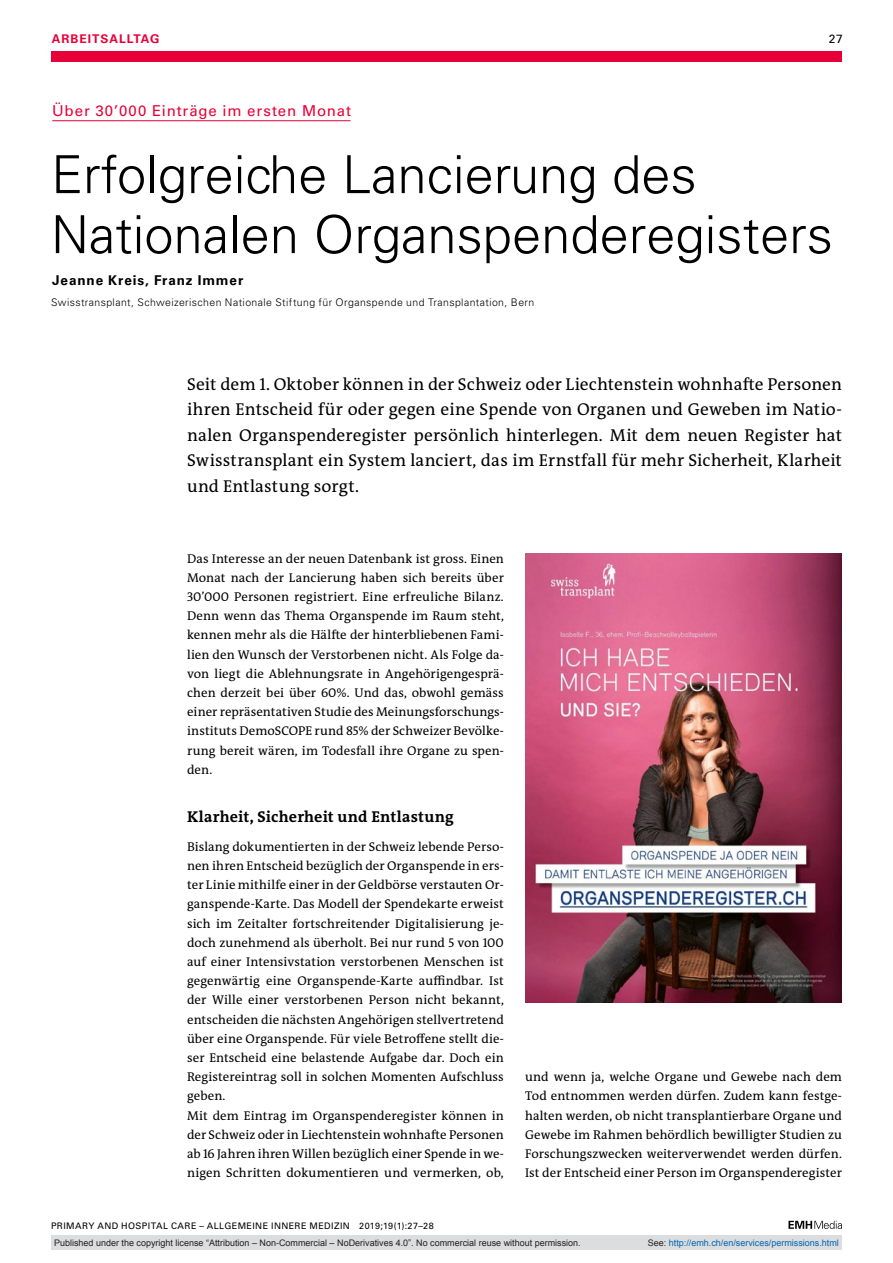
<style>
.page{position:relative;width:893px;height:1263px;background:#fff}
.page>*{position:absolute;margin:0;border:0;box-sizing:border-box;transform-origin:0 0}
.t1{font:300 52.5px/60px "Univers LT Std";color:#000}
.t2{font:17.25px/25.5px "The Antiqua B W5 Plain";letter-spacing:.01em;color:#000;text-align:justify}
.t3{font:700 15.75px "The Antiqua B W7";letter-spacing:.015em;color:#000}
.t4{font:15px "Univers LT Std";letter-spacing:.055em;color:#e70038}
.t5{font:700 13.5px "Univers LT Std";letter-spacing:.065em;color:#000}
.t6{font:12.75px/19.2px "The Antiqua B W5 Plain";letter-spacing:.005em;color:#000;text-align:justify}
.t7{font:700 12px "Univers LT Std";letter-spacing:.08em;color:#e70038}
.t8{font:12px "Univers LT Std";color:#000}
.t9{font:300 10.5px "Univers LT Std";letter-spacing:.035em;color:#000}
.t10{font:9px "Arial";color:#231f20}
.t11{font:9px "Univers LT Std";letter-spacing:.05em;color:#000}
.t12{font:9px "Arial";color:#0166b3}
.s1{color:#231f20}
</style>
<div class="page">
<div style="left:51px;top:51px;width:791px;height:11px;background:#e70038"></div>
<svg style="left:788px;top:1221px;width:54px;height:8px"></svg>
<hr style="left:52px;top:120px;width:298px;height:1px;background:#e70038">
<img style="left:525px;top:554px;width:317px;height:448px">
<div style="left:51px;top:1235px;width:791px;height:15px;background:#dcdddf"></div>
<p class="t7" style="left:52px;top:31px;width:109px">ARBEITSALLTAG</p>
<p class="t8" style="left:829px;top:31px;width:15px">27</p>
<p class="t4" style="left:52px;top:102px;width:300px">Über 30’000 Einträge im ersten Monat</p>
<h1 class="t1" style="left:51px;top:145px;width:783px">Erfolgreiche Lancierung des<br>Nationalen Organspenderegisters</h1>
<p class="t5" style="left:52px;top:272px;width:192px">Jeanne Kreis, Franz Immer</p>
<p class="t9" style="left:51px;top:296px;width:485px">Swisstransplant, Schweizerischen Nationale Stiftung für Organspende und Transplantation, Bern</p>
<p class="t2" style="left:187px;top:371px;width:656px">Seit dem 1. Oktober können in der Schweiz oder Liechtenstein wohnhafte Personen ihren Entscheid für oder gegen eine Spende von Organen und Geweben im Natio&shy;nalen Organspenderegister persönlich hinterlegen. Mit dem neuen Register hat Swisstransplant ein System lanciert, das im Ernstfall für mehr Sicherheit, Klarheit und Entlastung sorgt.</p>
<p class="t6" style="left:187px;top:549px;width:318px">Das Interesse an der neuen Datenbank ist gross. Einen Monat nach der Lancierung haben sich bereits über 30’000 Personen registriert. Eine erfreuliche Bilanz.<br>Denn wenn das Thema Organspende im Raum steht, kennen mehr als die Hälfte der hinterbliebenen Fami&shy;lien den Wunsch der Verstorbenen nicht. Als Folge da&shy;von liegt die Ablehnungsrate in Angehörigengesprä&shy;chen derzeit bei über 60%. Und das, obwohl gemäss einer repräsentativen Studie des Meinungsforschungs&shy;instituts DemoSCOPE rund 85% der Schweizer Bevölke&shy;rung bereit wären, im Todesfall ihre Organe zu spen&shy;den.</p>
<p class="t3" style="left:187px;top:806px;width:268px">Klarheit, Sicherheit und Entlastung</p>
<p class="t6" style="left:187px;top:837px;width:318px;text-align:left">Bislang dokumentierten in der Schweiz lebende Perso&shy;nen ihren Entscheid bezüglich der Organspende in ers&shy;ter Linie mithilfe einer in der Geldbörse verstauten Or&shy;ganspende-Karte. Das Modell der Spendekarte erweist sich im Zeitalter fortschreitender Digitalisierung je&shy;doch zunehmend als überholt. Bei nur rund 5 von 100 auf einer Intensivstation verstorbenen Menschen ist gegenwärtig eine Organspende-Karte auffindbar. Ist der Wille einer verstorbenen Person nicht bekannt, entscheiden die nächsten Angehörigen stellvertretend über eine Organspende. Für viele Betroffene stellt die&shy;ser Entscheid eine belastende Aufgabe dar. Doch ein Registereintrag soll in solchen Momenten Aufschluss geben.<br>Mit dem Eintrag im Organspenderegister können in der Schweiz oder in Liechtenstein wohnhafte Personen ab 16 Jahren ihren Willen bezüglich einer Spende in we&shy;nigen Schritten dokumentieren und vermerken, ob,</p>
<p class="t11" style="left:51px;top:1220px;width:384px">PRIMARY AND HOSPITAL CARE – ALLGEMEINE INNERE MEDIZIN 2019;19(1):27–28</p>
<p class="t6" style="left:525px;top:1067px;width:318px">und wenn ja, welche Organe und Gewebe nach dem Tod entnommen werden dürfen. Zudem kann festge&shy;halten werden, ob nicht transplantierbare Organe und Gewebe im Rahmen behördlich bewilligter Studien zu Forschungszwecken weiterverwendet werden dürfen.<br>Ist der Entscheid einer Person im Organspenderegister</p>
<p class="t10" style="left:54px;top:1237px;width:528px">Published under the copyright license “Attribution – Non-Commercial – NoDerivatives 4.0”. No commercial reuse without permission.</p>
<p class="t12" style="left:648px;top:1237px;width:193px"><span class="s1">See:</span> http://emh.ch/en/services/permissions.html</p>
</div>
